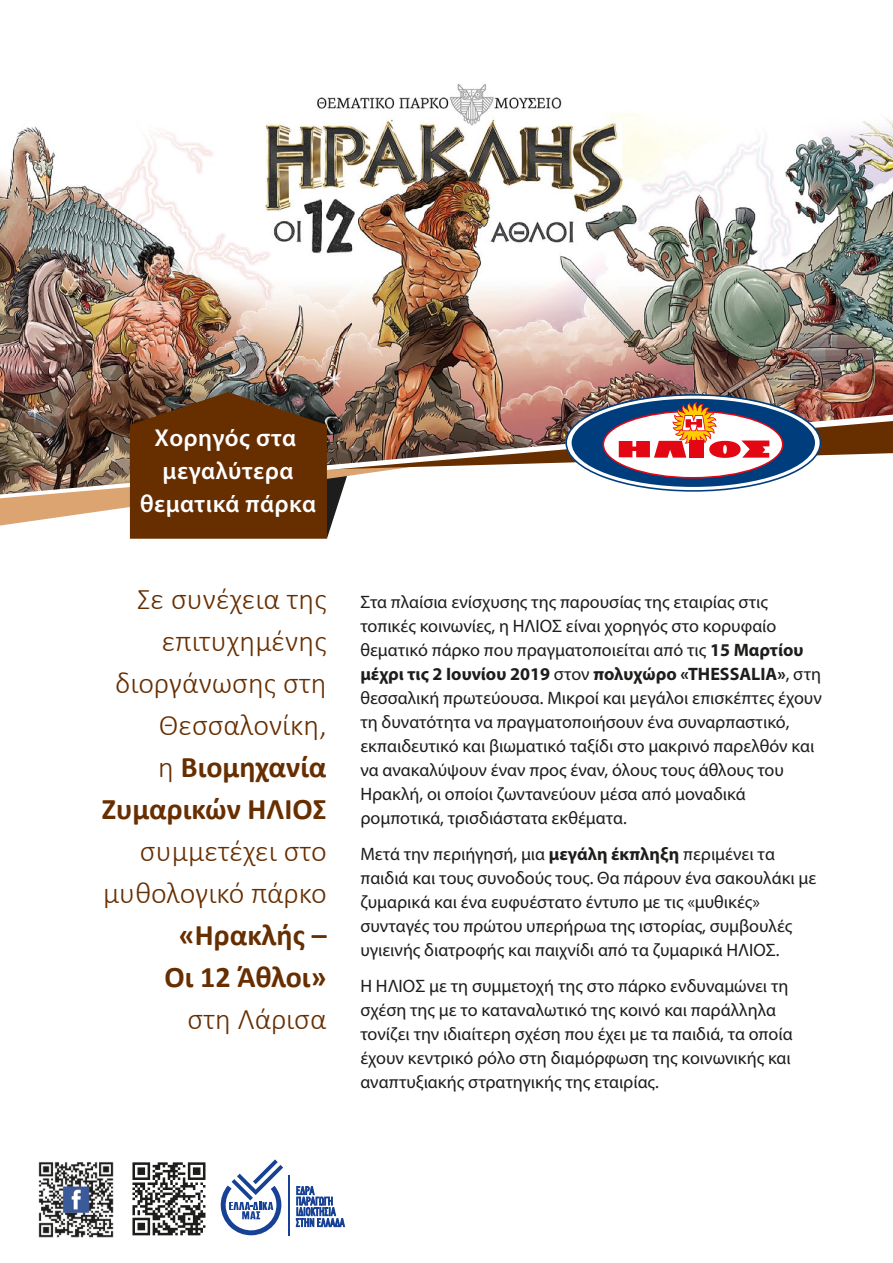
<style>
.page{position:relative;width:893px;height:1263px;background:#fff}
.page>*{position:absolute;margin:0;border:0;box-sizing:border-box;transform-origin:0 0}
.t1{font:300 30px/42px "Calibri";color:#672e00;text-align:right}
.t2{font:700 30px/42px "Calibri";color:#672e00;text-align:center}
.t3{font:600 24.45px/33px "Myriad Pro";letter-spacing:.02em;color:#fff;text-align:center}
.t4{font:18px/24px "Myriad Pro";color:#1d1d1b}
.s1{font-weight:700}
</style>
<div class="page">
<svg style="left:0;top:498px;width:130px;height:27px;fill:#dca470"></svg>
<img style="left:0;top:84px;width:893px;height:410px">
<img style="left:565px;top:394px;width:256px;height:98px">
<div style="left:690px;top:441px;width:14px;height:17px;background:#e30613"></div>
<img style="left:38px;top:1162px;width:76px;height:76px">
<svg style="left:296px;top:1186px;width:49px;height:41px"></svg>
<svg style="left:220px;top:1159px;width:63px;height:76px"></svg>
<hr style="left:288px;top:1175px;width:2px;height:60px;background:#164194">
<div style="left:130px;top:1160px;width:78px;height:78px;background:linear-gradient(to right,#fff,#fff)"></div>
<svg style="left:132px;top:1162px;width:73px;height:73px"></svg>
<svg style="left:130px;top:392px;width:222px;height:147px;background:#6a3a14"></svg>
<h2 class="t3" style="left:140px;top:421px;width:177px">Χορηγός στα μεγαλύτερα θεματικά πάρκα</h2>
<h1 class="t1" style="left:102px;top:578px;width:227px">Σε συνέχεια της επιτυχημένης διοργάνωσης στη<br>Θεσσαλονίκη,<br>η <span class="s1">Βιομηχανία<br>Ζυμαρικών ΗΛΙΟΣ</span></h1>
<h1 class="t1" style="left:103px;top:830px;width:225px">συμμετέχει στο μυθολογικό πάρκο</h1>
<h1 class="t2" style="left:164px;top:914px;width:164px">«Ηρακλής –<br>Οι 12 Άθλοι»</h1>
<h1 class="t1" style="left:188px;top:998px;width:141px">στη Λάρισα</h1>
<p class="t4" style="left:360px;top:590px;width:463px">Στα πλαίσια ενίσχυσης της παρουσίας της εταιρίας στις τοπικές κοινωνίες, η ΗΛΙΟΣ είναι χορηγός στο κορυφαίο θεματικό πάρκο που πραγματοποιείται από τις <span class="s1">15 Μαρτίου μέχρι τις 2 Ιουνίου 2019</span> στον <span class="s1">πολυχώρο «THESSALIA»</span>, στη θεσσαλική πρωτεύουσα. Μικροί και μεγάλοι επισκέπτες έχουν τη δυνατότητα να πραγματοποιήσουν ένα συναρπαστικό, εκπαιδευτικό και βιωματικό ταξίδι στο μακρινό παρελθόν και να ανακαλύψουν έναν προς έναν, όλους τους άθλους του Ηρακλή, οι οποίοι ζωντανεύουν μέσα από μοναδικά ρομποτικά, τρισδιάστατα εκθέματα.</p>
<p class="t4" style="left:360px;top:842px;width:458px">Μετά την περιήγησή, μια <span class="s1">μεγάλη έκπληξη</span> περιμένει τα παιδιά και τους συνοδούς τους. Θα πάρουν ένα σακουλάκι με ζυμαρικά και ένα ευφυέστατο έντυπο με τις «μυθικές» συνταγές του πρώτου υπερήρωα της ιστορίας, συμβουλές υγιεινής διατροφής και παιχνίδι από τα ζυμαρικά ΗΛΙΟΣ.</p>
<p class="t4" style="left:360px;top:974px;width:434px">Η ΗΛΙΟΣ με τη συμμετοχή της στο πάρκο ενδυναμώνει τη σχέση της με το καταναλωτικό της κοινό και παράλληλα τονίζει την ιδιαίτερη σχέση που έχει με τα παιδιά, τα οποία έχουν κεντρικό ρόλο στη διαμόρφωση της κοινωνικής και αναπτυξιακής στρατηγικής της εταιρίας.</p>
</div>
